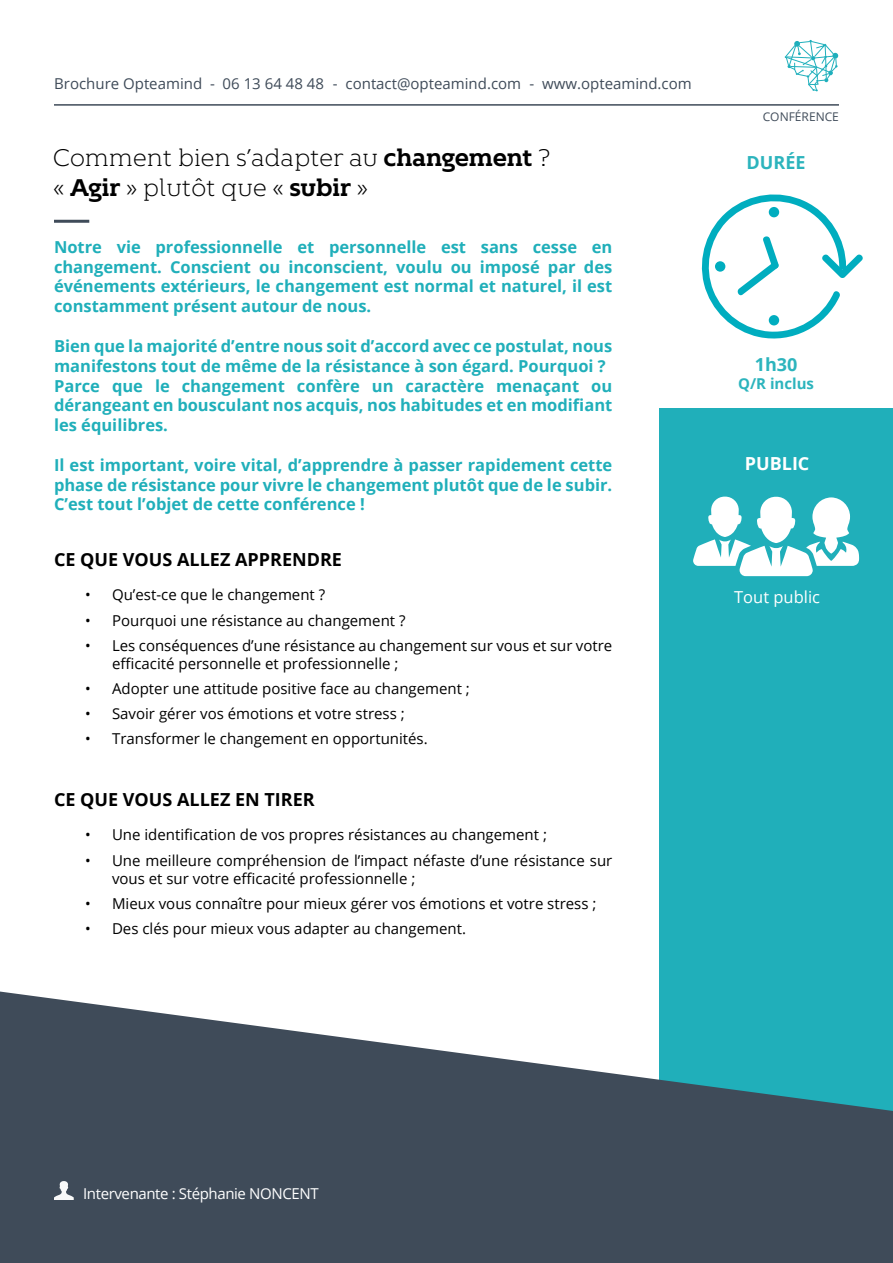
<style>
.page{position:relative;width:893px;height:1263px;background:#fff}
.page>*{position:absolute;margin:0;border:0;box-sizing:border-box;transform-origin:0 0}
.t1{font:300 24px/30px "Kontrapunkt Bob";letter-spacing:-.025em;color:#000}
.t2{font:700 18px "Open Sans";color:#000}
.t3{font:700 18px "Open Sans";color:#2cb4bd}
.t4{font:700 18px "Open Sans";color:#fff}
.t5{font:700 16.5px/19.8px "Open Sans";color:#20afba;text-align:justify}
.t6{font:16.5px "Open Sans";color:#fff}
.t7{font:15px/18px "Open Sans";color:#000}
.t8{font:15px "Open Sans";color:#3f4b59}
.t9{font:15px "Open Sans";letter-spacing:-.025em;color:#fff}
.t10{font:700 15px "Open Sans";color:#2cb4bd}
.t11{font:12px "Open Sans";color:#3f4b59}
.s1{font-weight:700}
</style>
<div class="page">
<div style="left:659px;top:408px;width:234px;height:855px;background:#20afba"></div>
<hr style="left:54px;top:220px;width:35px;height:3px;background:#3f4b59">
<svg style="left:785px;top:40px;width:53px;height:51px"></svg>
<hr style="left:54px;top:104px;width:785px;height:2px;background:#3f4b59">
<svg style="left:701px;top:194px;width:162px;height:145px"></svg>
<svg style="left:693px;top:497px;width:166px;height:79px"></svg>
<svg style="left:0;top:991px;width:893px;height:272px;fill:#3f4b59"></svg>
<svg style="left:54px;top:1181px;width:20px;height:19px"></svg>
<p class="t8" style="left:54px;top:74px;width:639px">Brochure Opteamind - 06 13 64 48 48 - contact@opteamind.com - www.opteamind.com</p>
<h1 class="t1" style="left:53px;top:144px;width:499px">Comment bien s’adapter au <span class="s1">changement</span> ? « <span class="s1">Agir</span> » plutôt que « <span class="s1">subir</span> »</h1>
<p class="t5" style="left:54px;top:237px;width:560px">Notre vie professionnelle et personnelle est sans cesse en changement. Conscient ou inconscient, voulu ou imposé par des événements extérieurs, le changement est normal et naturel, il est constamment présent autour de nous.</p>
<p class="t5" style="left:54px;top:336px;width:560px;text-align:left">Bien que la majorité d’entre nous soit d’accord avec ce postulat, nous manifestons tout de même de la résistance à son égard. Pourquoi ?<br>Parce que le changement confère un caractère menaçant ou dérangeant en bousculant nos acquis, nos habitudes et en modifiant les équilibres.</p>
<p class="t5" style="left:54px;top:454px;width:560px">Il est important, voire vital, d’apprendre à passer rapidement cette phase de résistance pour vivre le changement plutôt que de le subir.<br>C’est tout l’objet de cette conférence !</p>
<p class="t2" style="left:54px;top:547px;width:289px">CE QUE VOUS ALLEZ APPRENDRE</p>
<p class="t7" style="left:85px;top:586px;width:242px">• Qu’est-ce que le changement ?</p>
<p class="t7" style="left:85px;top:611px;width:322px">• Pourquoi une résistance au changement ?</p>
<p class="t7" style="left:112px;top:636px;width:502px;text-indent:-27px">• Les conséquences d’une résistance au changement sur vous et sur votre efficacité personnelle et professionnelle ;</p>
<p class="t7" style="left:85px;top:679px;width:386px">• Adopter une attitude positive face au changement ;</p>
<p class="t7" style="left:85px;top:704px;width:321px">• Savoir gérer vos émotions et votre stress ;</p>
<p class="t7" style="left:85px;top:730px;width:344px">• Transformer le changement en opportunités.</p>
<p class="t2" style="left:54px;top:786px;width:262px">CE QUE VOUS ALLEZ EN TIRER</p>
<p class="t7" style="left:85px;top:825px;width:463px">• Une identification de vos propres résistances au changement ;</p>
<p class="t7" style="left:112px;top:851px;width:502px;text-indent:-27px">• Une meilleure compréhension de l’impact néfaste d’une résistance sur vous et sur votre efficacité professionnelle ;</p>
<p class="t7" style="left:85px;top:894px;width:513px">• Mieux vous connaître pour mieux gérer vos émotions et votre stress ;</p>
<p class="t7" style="left:85px;top:919px;width:382px">• Des clés pour mieux vous adapter au changement.</p>
<p class="t11" style="left:763px;top:109px;width:78px">CONFÉRENCE</p>
<p class="t3" style="left:746px;top:150px;width:60px">DURÉE</p>
<p class="t3" style="left:755px;top:352px;width:44px">1h30</p>
<p class="t10" style="left:738px;top:373px;width:77px">Q/R inclus</p>
<p class="t4" style="left:745px;top:451px;width:66px">PUBLIC</p>
<p class="t6" style="left:734px;top:585px;width:87px">Tout public</p>
<p class="t9" style="left:83px;top:1183px;width:237px">Intervenante : Stéphanie NONCENT</p>
</div>
